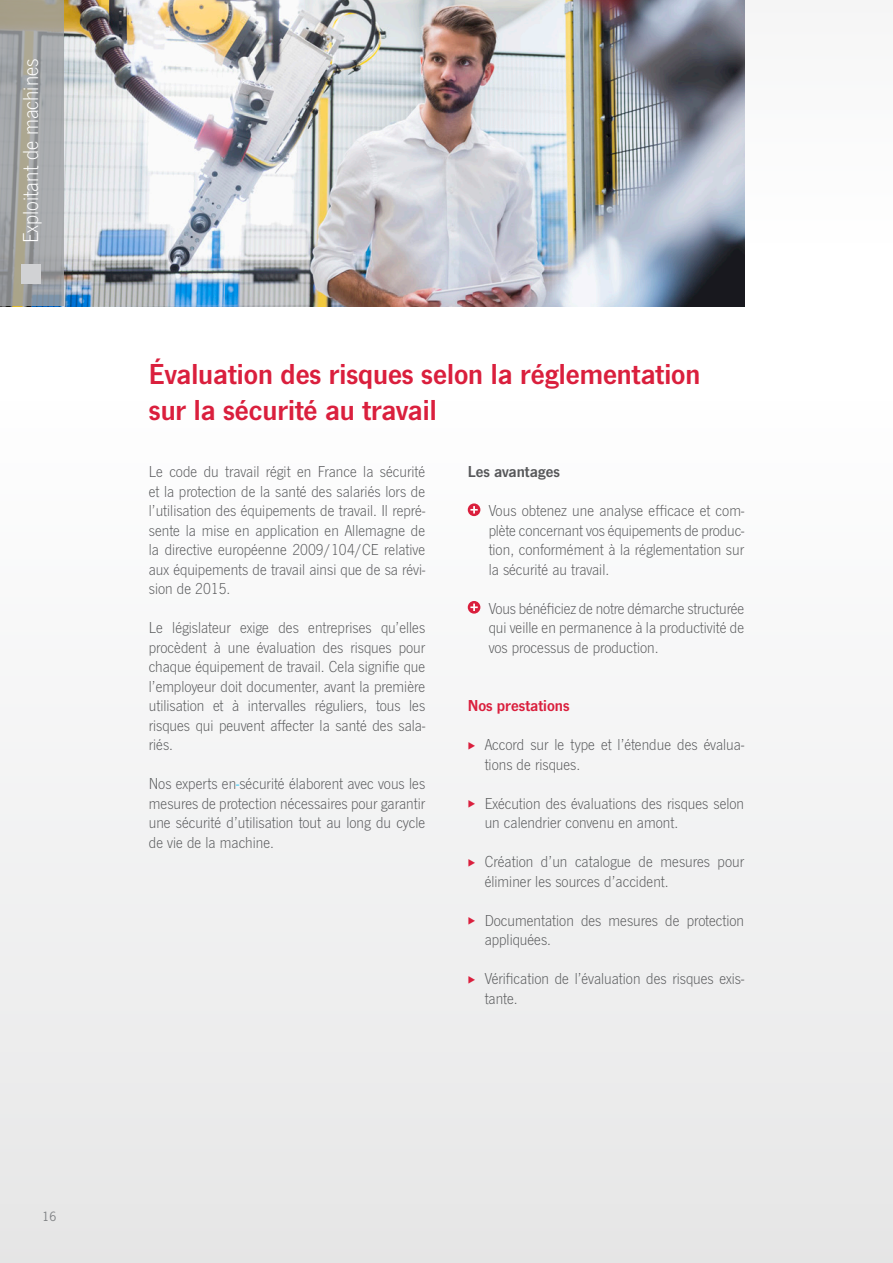
<style>
.page{position:relative;width:893px;height:1263px;background:#fff}
.page>*{position:absolute;margin:0;border:0;box-sizing:border-box;transform-origin:0 0}
.t1{font:30px/36px "News Got Dem";color:#da1f3d}
.t2{font:300 22.5px "News Got";color:#fff}
.t3{font:300 16.5px/19.5px "News Got";color:#57585a;text-align:justify}
.t4{font:16.5px "News Got Dem";color:#da1f3d}
.t5{font:16.5px "News Got Dem";color:#57585a}
.t6{font:12px "News Gothic Std";color:#808285}
.s1{color:#00baf1}
.s2{color:#da1f3d}
</style>
<div class="page">
<div style="left:0;top:0;width:893px;height:244px;background:#fafafa"></div>
<div style="left:0;top:397px;width:893px;height:866px;background:#f2f2f3"></div>
<img style="left:64px;top:0;width:680px;height:306px">
<svg style="left:468px;top:503px;width:12px;height:13px"></svg>
<svg style="left:470px;top:506px;width:8px;height:7px"></svg>
<svg style="left:468px;top:601px;width:12px;height:13px"></svg>
<svg style="left:470px;top:604px;width:8px;height:7px"></svg>
<svg style="left:0;top:0;width:64px;height:306px;background:#a1a2a0"></svg>
<div style="left:21px;top:264px;width:20px;height:20px;background:#d1d2d4"></div>
<h2 class="t2" style="left:18px;top:243px;width:187px;rotate:-90deg">Exploitant de machines</h2>
<p class="t6" style="left:43px;top:1209px;width:15px">16</p>
<h1 class="t1" style="left:149px;top:356px;width:553px">Évaluation des risques selon la réglementation sur la sécurité au travail</h1>
<p class="t3" style="left:149px;top:462px;width:278px">Le code du travail régit en France la sécurité et la protection de la santé des salariés lors de l’utilisation des équipements de travail. Il repré&shy;sente la mise en application en Allemagne de la directive européenne 2009/104/CE relative aux équipements de travail ainsi que de sa révi&shy;sion de 2015.</p>
<p class="t3" style="left:149px;top:618px;width:278px">Le législateur exige des entreprises qu’elles procèdent à une évaluation des risques pour chaque équipement de travail. Cela signifie que l’employeur doit documenter, avant la première utilisation et à intervalles réguliers, tous les risques qui peuvent affecter la santé des sala&shy;riés.</p>
<p class="t3" style="left:149px;top:774px;width:278px">Nos experts en<span class="s1">-</span>sécurité élaborent avec vous les mesures de protection nécessaires pour garantir une sécurité d’utilisation tout au long du cycle de vie de la machine.</p>
<p class="t5" style="left:468px;top:462px;width:94px">Les avantages</p>
<p class="t3" style="left:489px;top:501px;width:257px">Vous obtenez une analyse efficace et com&shy;plète concernant vos équipements de produc&shy;tion, conformément à la réglementation sur la sécurité au travail.</p>
<p class="t3" style="left:489px;top:599px;width:257px">Vous bénéficiez de notre démarche structurée qui veille en permanence à la productivité de vos processus de production.</p>
<p class="t4" style="left:468px;top:696px;width:103px">Nos prestations</p>
<p class="t3" style="left:485px;top:735px;width:261px;text-indent:-17px"><span class="s2">◆</span> Accord sur le type et l’étendue des évalua&shy;tions de risques.</p>
<p class="t3" style="left:485px;top:794px;width:261px;text-indent:-17px"><span class="s2">◆</span> Exécution des évaluations des risques selon un calendrier convenu en amont.</p>
<p class="t3" style="left:485px;top:852px;width:261px;text-indent:-17px"><span class="s2">◆</span> Création d’un catalogue de mesures pour éliminer les sources d’accident.</p>
<p class="t3" style="left:485px;top:911px;width:261px;text-indent:-17px"><span class="s2">◆</span> Documentation des mesures de protection appliquées.</p>
<p class="t3" style="left:485px;top:969px;width:261px;text-indent:-17px"><span class="s2">◆</span> Vérification de l’évaluation des risques exis&shy;tante.</p>
</div>
